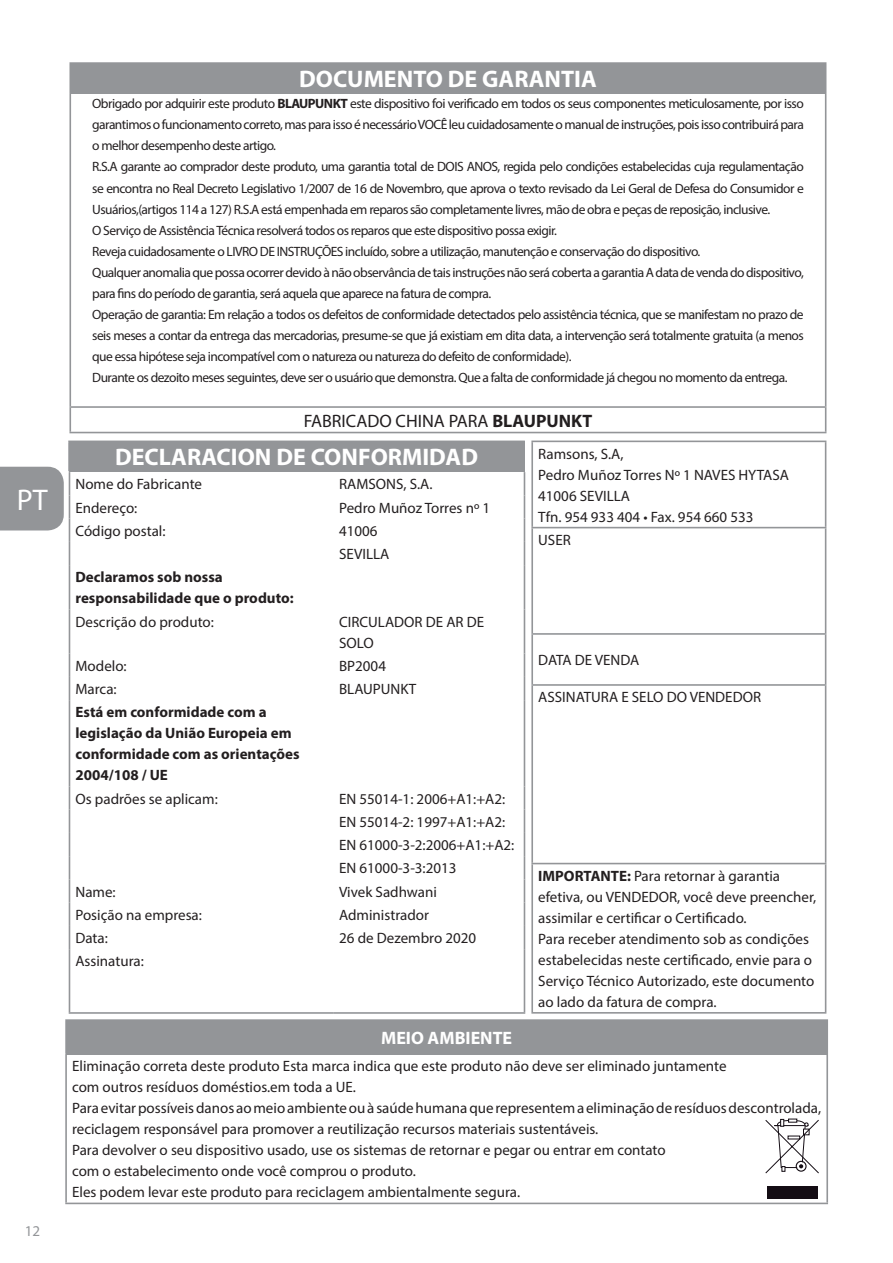
<style>
.page{position:relative;width:893px;height:1263px;background:#fff}
.page>*{position:absolute;margin:0;border:0;box-sizing:border-box;transform-origin:0 0}
.t1{font:30px "Myriad Pro";color:#fff}
.t2{font:700 24px "Myriad Pro";color:#fff}
.t3{font:18px "Myriad Pro";color:#231f20}
.t4{font:700 18px "Myriad Pro";color:#fff}
.t5{font:15px/21px "Myriad Pro";color:#231f20}
.t6{font:700 15px/21px "Myriad Pro";color:#231f20}
.t7{font:15px "Myriad Pro";color:#939598}
.t8{font:13.5px/21px "Myriad Pro";letter-spacing:-.04em;color:#231f20}
.s1{font-weight:700}
</style>
<div class="page">
<div style="left:70px;top:63px;width:756px;height:30px;background:#939598"></div>
<hr style="left:69px;top:93px;width:2px;height:313px;background:#939598">
<hr style="left:825px;top:93px;width:1px;height:313px;background:#939598">
<hr style="left:69px;top:406px;width:757px;height:2px;background:#939598">
<hr style="left:69px;top:408px;width:2px;height:24px;background:#939598">
<svg style="left:825px;top:408px;width:1px;height:24px"></svg>
<hr style="left:69px;top:432px;width:757px;height:1px;background:#939598">
<hr style="left:69px;top:62px;width:757px;height:2px;background:#939598">
<hr style="left:69px;top:64px;width:2px;height:29px;background:#939598">
<svg style="left:0;top:467px;width:70px;height:98px"></svg>
<hr style="left:69px;top:565px;width:1px;height:44px;background:#939598">
<hr style="left:69px;top:609px;width:1px;height:45px;background:#939598">
<svg style="left:69px;top:654px;width:1px;height:46px"></svg>
<hr style="left:69px;top:700px;width:1px;height:86px;background:#939598">
<svg style="left:69px;top:786px;width:1px;height:163px"></svg>
<hr style="left:69px;top:949px;width:1px;height:63px;background:#939598">
<hr style="left:69px;top:1012px;width:264px;height:2px;background:#939598">
<hr style="left:333px;top:1012px;width:192px;height:2px;background:#939598">
<svg style="left:524px;top:472px;width:1px;height:93px"></svg>
<hr style="left:524px;top:565px;width:1px;height:44px;background:#939598">
<hr style="left:524px;top:609px;width:1px;height:45px;background:#939598">
<svg style="left:524px;top:654px;width:1px;height:46px"></svg>
<hr style="left:524px;top:700px;width:1px;height:86px;background:#939598">
<svg style="left:524px;top:786px;width:1px;height:163px"></svg>
<hr style="left:524px;top:949px;width:1px;height:63px;background:#939598">
<div style="left:69px;top:441px;width:455px;height:30px;background:#939598"></div>
<hr style="left:68px;top:441px;width:457px;height:1px;background:#939598">
<hr style="left:68px;top:442px;width:2px;height:29px;background:#939598">
<hr style="left:523px;top:442px;width:2px;height:29px;background:#939598">
<hr style="left:531px;top:442px;width:2px;height:85px;background:#939598">
<hr style="left:825px;top:442px;width:1px;height:85px;background:#939598">
<hr style="left:531px;top:527px;width:295px;height:1px;background:#939598">
<hr style="left:531px;top:528px;width:2px;height:105px;background:#939598">
<hr style="left:825px;top:528px;width:1px;height:105px;background:#939598">
<hr style="left:531px;top:633px;width:295px;height:2px;background:#939598">
<hr style="left:531px;top:635px;width:2px;height:49px;background:#939598">
<hr style="left:825px;top:635px;width:1px;height:49px;background:#939598">
<hr style="left:531px;top:684px;width:295px;height:2px;background:#939598">
<hr style="left:531px;top:686px;width:2px;height:177px;background:#939598">
<hr style="left:825px;top:686px;width:1px;height:177px;background:#939598">
<hr style="left:531px;top:863px;width:295px;height:1px;background:#939598">
<hr style="left:531px;top:864px;width:2px;height:148px;background:#939598">
<hr style="left:825px;top:864px;width:1px;height:148px;background:#939598">
<hr style="left:531px;top:1012px;width:295px;height:2px;background:#939598">
<hr style="left:531px;top:441px;width:295px;height:1px;background:#939598">
<div style="left:66px;top:1020px;width:761px;height:34px;background:#939598"></div>
<hr style="left:65px;top:1021px;width:2px;height:32px;background:#939598">
<hr style="left:826px;top:1021px;width:2px;height:32px;background:#939598">
<hr style="left:65px;top:1053px;width:763px;height:2px;background:#939598">
<hr style="left:65px;top:1055px;width:2px;height:147px;background:#939598">
<hr style="left:826px;top:1055px;width:2px;height:147px;background:#939598">
<hr style="left:65px;top:1202px;width:763px;height:2px;background:#939598">
<hr style="left:65px;top:1019px;width:763px;height:2px;background:#939598">
<div style="left:767px;top:1187px;width:50px;height:12px;background:#140d14"></div>
<svg style="left:765px;top:1119px;width:54px;height:55px"></svg>
<h1 class="t1" style="left:17px;top:481px;width:32px">PT</h1>
<p class="t7" style="left:25px;top:1221px;width:17px">12</p>
<h2 class="t2" style="left:299px;top:63px;width:299px">DOCUMENTO DE GARANTIA</h2>
<p class="t8" style="left:92px;top:93px;width:713px">Obrigado por adquirir este produto <span class="s1">BLAUPUNKT</span> este dispositivo foi verificado em todos os seus componentes meticulosamente, por isso garantimos o funcionamento correto, mas para isso é necessário VOCÊ leu cuidadosamente o manual de instruções, pois isso contribuirá para o melhor desempenho deste artigo.<br>R.S.A garante ao comprador deste produto, uma garantia total de DOIS ANOS, regida pelo condições estabelecidas cuja regulamentação se encontra no Real Decreto Legislativo 1/2007 de 16 de Novembro, que aprova o texto revisado da Lei Geral de Defesa do Consumidor e Usuários,(artigos 114 a 127) R.S.A está empenhada em reparos são completamente livres, mão de obra e peças de reposição, inclusive.<br>O Serviço de Assistência Técnica resolverá todos os reparos que este dispositivo possa exigir.<br>Reveja cuidadosamente o LIVRO DE INSTRUÇÕES incluído, sobre a utilização, manutenção e conservação do dispositivo.<br>Qualquer anomalia que possa ocorrer devido à não observância de tais instruções não será coberta a garantia A data de venda do dispositivo, para fins do período de garantia, será aquela que aparece na fatura de compra.<br>Operação de garantia: Em relação a todos os defeitos de conformidade detectados pelo assistência técnica, que se manifestam no prazo de seis meses a contar da entrega das mercadorias, presume-se que já existiam em dita data, a intervenção será totalmente gratuita (a menos que essa hipótese seja incompatível com o natureza ou natureza do defeito de conformidade).<br>Durante os dezoito meses seguintes, deve ser o usuário que demonstra. Que a falta de conformidade já chegou no momento da entrega.</p>
<h3 class="t3" style="left:304px;top:409px;width:290px">FABRICADO CHINA PARA <span class="s1">BLAUPUNKT</span></h3>
<h2 class="t2" style="left:115px;top:442px;width:364px">DECLARACION DE CONFORMIDAD</h2>
<p class="t5" style="left:538px;top:443px;width:252px">Ramsons, S.A,<br>Pedro Muñoz Torres Nº 1 NAVES HYTASA<br>41006 SEVILLA<br>Tfn. 954 933 404 • Fax. 954 660 533</p>
<p class="t5" style="left:538px;top:529px;width:34px">USER</p>
<p class="t5" style="left:75px;top:474px;width:128px">Nome do Fabricante</p>
<p class="t5" style="left:339px;top:474px;width:95px">RAMSONS, S.A.</p>
<p class="t5" style="left:75px;top:497px;width:63px">Endereço:</p>
<p class="t5" style="left:339px;top:497px;width:153px">Pedro Muñoz Torres nº 1</p>
<p class="t5" style="left:75px;top:520px;width:92px">Código postal:</p>
<p class="t5" style="left:339px;top:519px;width:52px;line-height:23.2px">41006<br>SEVILLA</p>
<p class="t6" style="left:75px;top:566px;width:220px">Declaramos sob nossa responsabilidade que o produto:</p>
<p class="t5" style="left:75px;top:611px;width:140px">Descrição do produto:</p>
<p class="t5" style="left:339px;top:611px;width:146px">CIRCULADOR DE AR DE<br>SOLO</p>
<p class="t5" style="left:75px;top:655px;width:53px">Modelo:</p>
<p class="t5" style="left:339px;top:655px;width:48px">BP2004</p>
<p class="t5" style="left:75px;top:678px;width:43px">Marca:</p>
<p class="t5" style="left:339px;top:678px;width:79px">BLAUPUNKT</p>
<p class="t6" style="left:75px;top:701px;width:226px">Está em conformidade com a legislação da União Europeia em conformidade com as orientações<br>2004/108 / UE</p>
<p class="t5" style="left:75px;top:788px;width:144px">Os padrões se aplicam:</p>
<p class="t5" style="left:339px;top:787px;width:177px;line-height:23.2px">EN 55014-1: 2006+A1:+A2:<br>EN 55014-2: 1997+A1:+A2:<br>EN 61000-3-2:2006+A1:+A2:<br>EN 61000-3-3:2013</p>
<p class="t5" style="left:75px;top:881px;width:42px">Name:</p>
<p class="t5" style="left:339px;top:881px;width:99px">Vivek Sadhwani</p>
<p class="t5" style="left:75px;top:904px;width:128px">Posição na empresa:</p>
<p class="t5" style="left:339px;top:904px;width:91px">Administrador</p>
<p class="t5" style="left:75px;top:927px;width:34px">Data:</p>
<p class="t5" style="left:339px;top:927px;width:139px">26 de Dezembro 2020</p>
<p class="t5" style="left:75px;top:951px;width:70px">Assinatura:</p>
<p class="t5" style="left:538px;top:649px;width:103px">DATA DE VENDA</p>
<p class="t5" style="left:538px;top:686px;width:224px">ASSINATURA E SELO DO VENDEDOR</p>
<p class="t5" style="left:538px;top:865px;width:279px"><span class="s1">IMPORTANTE:</span> Para retornar à garantia efetiva, ou VENDEDOR, você deve preencher, assimilar e certificar o Certificado.<br>Para receber atendimento sob as condições estabelecidas neste certificado, envie para o Serviço Técnico Autorizado, este documento ao lado da fatura de compra.</p>
<h3 class="t4" style="left:381px;top:1026px;width:133px">MEIO AMBIENTE</h3>
<p class="t5" style="left:72px;top:1055px;width:751px">Eliminação correta deste produto Esta marca indica que este produto não deve ser eliminado juntamente<br>com outros resíduos doméstios.em toda a UE.<br>Para evitar possíveis danos ao meio ambiente ou à saúde humana que representem a eliminação de resíduos descontrolada, reciclagem responsável para promover a reutilização recursos materiais sustentáveis.<br>Para devolver o seu dispositivo usado, use os sistemas de retornar e pegar ou entrar em contato<br>com o estabelecimento onde você comprou o produto.<br>Eles podem levar este produto para reciclagem ambientalmente segura.</p>
</div>
